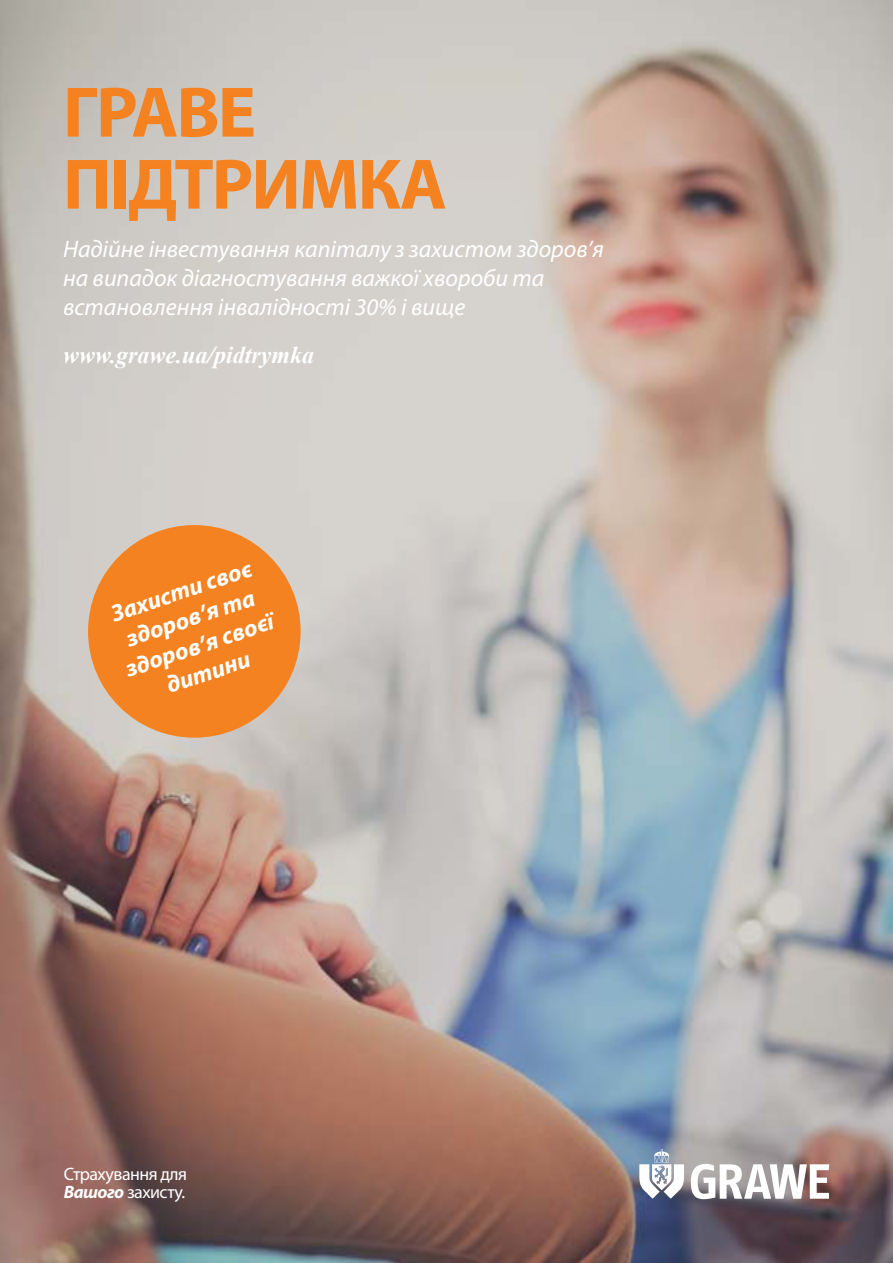
<style>
.page{position:relative;width:893px;height:1263px;background:#fff}
.page>*{position:absolute;margin:0;border:0;box-sizing:border-box;transform-origin:0 0}
.t1{font:700 72px/72px "Myriad Pro";letter-spacing:-.03em;color:#f58220}
.t2{font:italic 24px/28.8px "Myriad Pro";color:#fff}
.t3{font:italic 700 24px/28.5px "Myriad Pro";color:#fff;text-align:center}
.t4{font:italic 700 24px "Times New Roman";color:#fff}
.t5{font:18px/18px "Myriad Pro";letter-spacing:-.03em;color:#fff}
.s1{font-weight:700;font-style:italic}
</style>
<div class="page">
<img style="left:0;top:0;width:893px;height:1263px">
<div style="left:88px;top:525px;width:213px;height:213px;background:#f58220;border-radius:50%"></div>
<svg style="left:691px;top:1164px;width:138px;height:35px"></svg>
<svg style="left:639px;top:1149px;width:45px;height:50px"></svg>
<h1 class="t1" style="left:63px;top:74px;width:386px">ГРАВЕ<br>ПІДТРИМКА</h1>
<p class="t2" style="left:63px;top:234px;width:542px">Надійне інвестування капіталу з захистом здоров’я на випадок діагностування важкої хвороби та встановлення інвалідності 30% і вище</p>
<p class="t4" style="left:63px;top:338px;width:253px">www.grawe.ua/pidtrymka</p>
<p class="t3" style="left:103px;top:602px;width:156px;rotate:-19deg">Захисти своє здоров’я та здоров’я своєї дитини</p>
<p class="t5" style="left:64px;top:1164px;width:125px">Страхування для<br><span class="s1">Вашого</span> захисту.</p>
</div>
